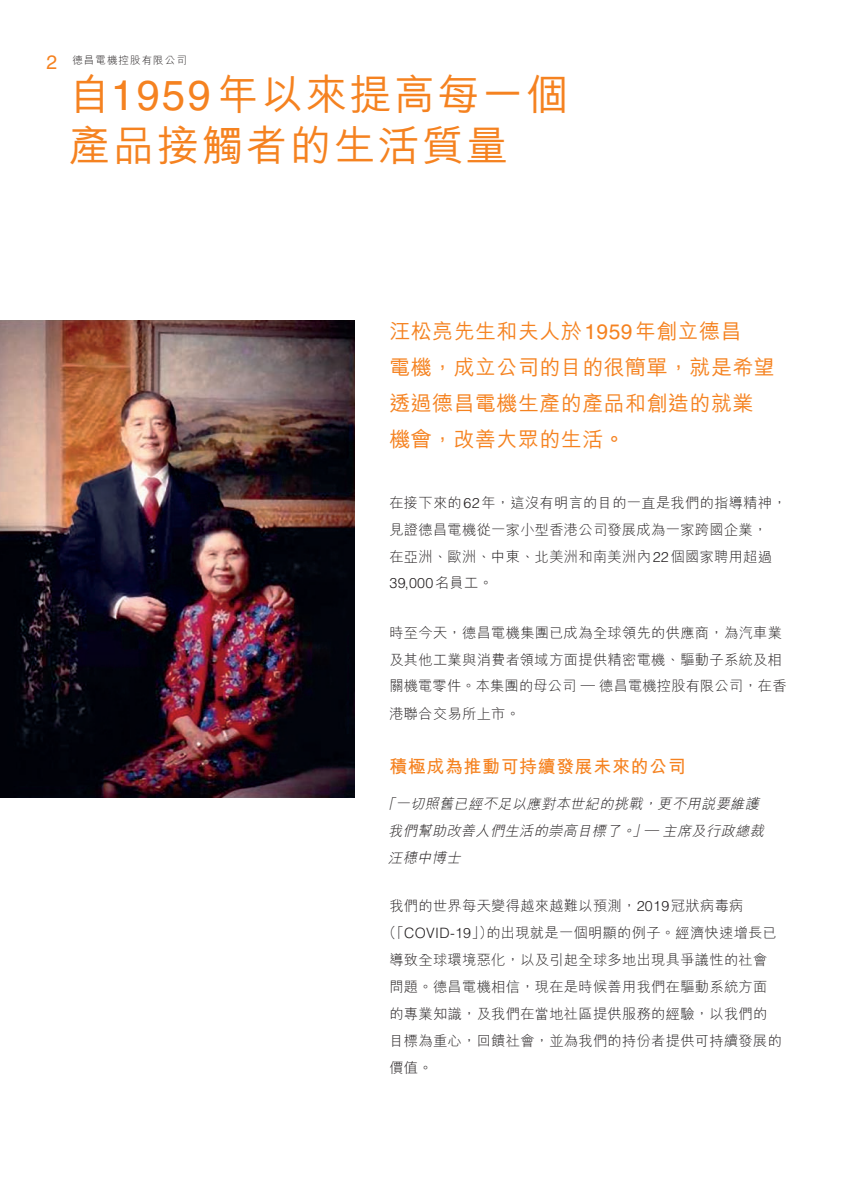
<style>
.page{position:relative;width:864px;height:1191px;background:#fff}
.page>*{position:absolute;margin:0;border:0;box-sizing:border-box;transform-origin:0 0}
.t1{font:500 42px/51px "M Hei HK";letter-spacing:.05em;color:#f58220}
.t2{font:500 21px/36px "M Hei HK";letter-spacing:.02em;color:#f58220}
.t3{font:700 18px "M Hei HK";letter-spacing:.03em;color:#f58220}
.t4{font:300 14.25px/27px "M Hei HK";letter-spacing:.02em;color:#231f20}
.t5{font:italic 300 14.25px/27px "M Hei HK";color:#231f20}
.t6{font:300 14.25px "Helvetica LT Std";color:#231f20}
.t7{font:300 10.5px "M Hei HK";letter-spacing:.1em;color:#231f20}
.s1{font-family:"Helvetica LT Std";font-weight:400;font-size:19.5px;color:#f58220}
.s2{font-family:"Helvetica LT Std";font-weight:400}
.s3{font-family:"Helvetica LT Std"}
.s4{font-family:"M Hei HK"}
</style>
<div class="page">
<img style="left:0;top:321px;width:354px;height:476px">
<p class="t7" style="left:47px;top:55px;width:142px"><span class="s1">2</span> 德昌電機控股有限公司</p>
<h1 class="t1" style="left:69px;top:65px;width:500px">自<span class="s2">1959</span>年以來提高每一個產品接觸者的生活質量</h1>
<h2 class="t2" style="left:389px;top:312px;width:387px">汪松亮先生和夫人於<span class="s2">1959</span>年創立德昌<br>電機，成立公司的目的很簡單，就是希望透過德昌電機生產的產品和創造的就業機會，改善大眾的生活。</h2>
<p class="t4" style="left:389px;top:489px;width:398px">在接下來的<span class="s3">62</span>年，這沒有明言的目的一直是我們的指導精神，見證德昌電機從一家小型香港公司發展成為一家跨國企業，<br>在亞洲、歐洲、中東、北美洲和南美洲內<span class="s3">22</span>個國家聘用超過</p>
<p class="t6" style="left:389px;top:574px;width:105px">3 ,000<span class="s4">名員工。</span></p>
<p class="t4" style="left:389px;top:619px;width:398px;line-height:26.5px">時至今天，德昌電機集團已成為全球領先的供應商，為汽車業及其他工業與消費者領域方面提供精密電機、驅動子系統及相關機電零件。本集團的母公司 — 德昌電機控股有限公司，在香</p>
<p class="t4" style="left:389px;top:700px;width:132px">港聯合交易所上市。</p>
<p class="t3" style="left:389px;top:753px;width:298px">積極成為推動可持續發展未來的公司</p>
<p class="t5" style="left:388px;top:790px;width:380px;text-indent:-7px">「一切照舊已經不足以應對本世紀的挑戰，更不用說要維護我們幫助改善人們生活的崇高目標了。」— 主席及行政總裁汪穗中博士</p>
<p class="t4" style="left:389px;top:892px;width:355px">我們的世界每天變得越來越難以預測，<span class="s3">2019</span>冠狀病毒病</p>
<p class="t4" style="left:382px;top:919px;width:396px">（「<span class="s3">COVID-19</span>」）的出現就是一個明顯的例子。經濟快速增長已</p>
<p class="t4" style="left:389px;top:946px;width:379px">導致全球環境惡化，以及引起全球多地出現具爭議性的社會</p>
<p class="t4" style="left:389px;top:973px;width:379px">問題。德昌電機相信，現在是時候善用我們在驅動系統方面</p>
<p class="t4" style="left:389px;top:1000px;width:379px">的專業知識，及我們在當地社區提供服務的經驗，以我們的</p>
<p class="t4" style="left:389px;top:1027px;width:394px">目標為重心，回饋社會，並為我們的持份者提供可持續發展的</p>
<p class="t4" style="left:389px;top:1054px;width:45px">價值。</p>
<p class="t6" style="left:398px;top:574px;width:9px">9</p>
</div>
